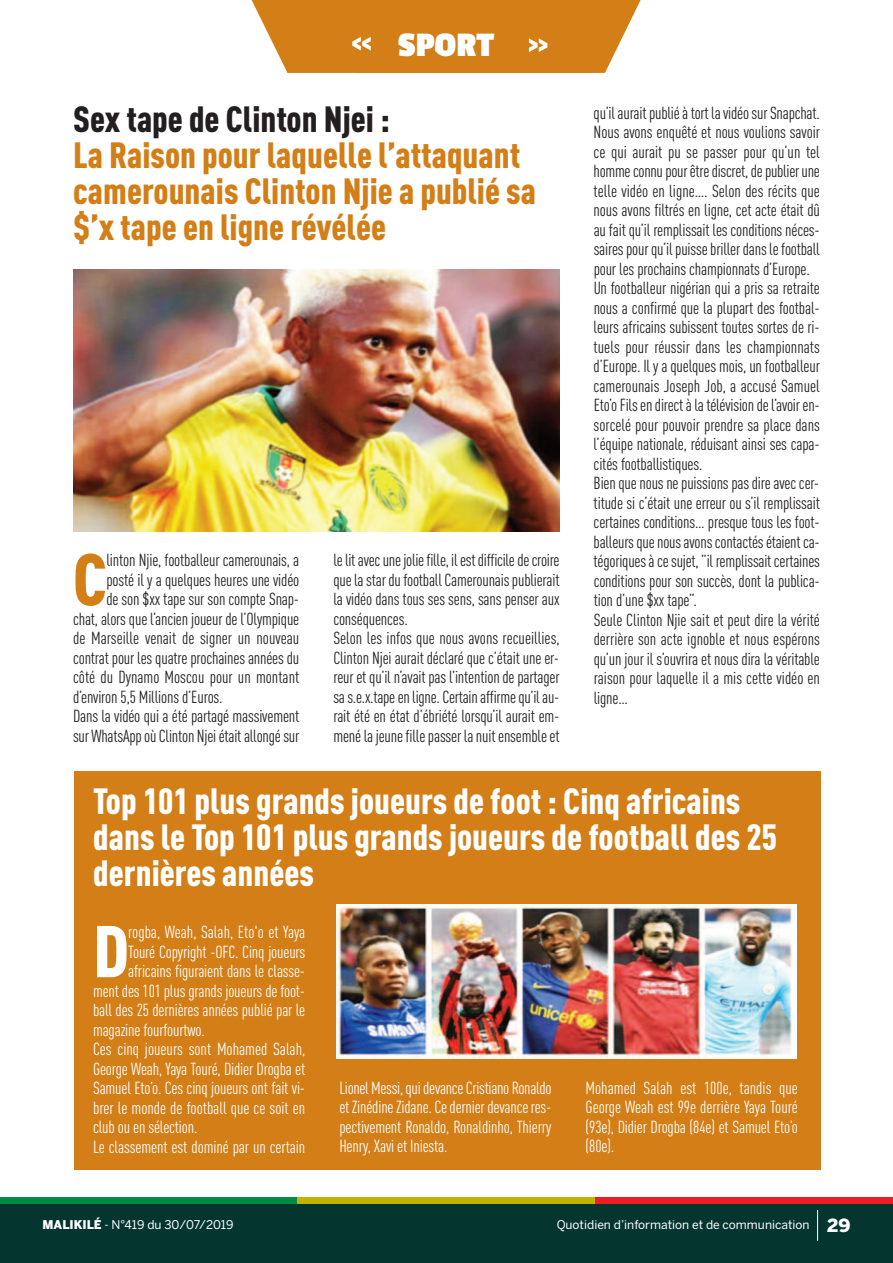
<style>
.page{position:relative;width:893px;height:1263px;background:#fff}
.page>*{position:absolute;margin:0;border:0;box-sizing:border-box;transform-origin:0 0}
.t1{font:900 condensed 72px "DIN Pro";color:#d37e17}
.t2{font:900 condensed 72px "DIN Pro";color:#fff}
.t3{font:900 condensed 36px/36px "DIN Pro";color:#fff}
.t4{font:900 condensed 36px/36px "DIN Pro";color:#d37e17}
.t5{font:900 condensed 36px "DIN Pro";color:#231f20}
.t6{font:700 36px "Passion One";color:#fff}
.t7{font:condensed 17.25px/19.5px "DIN Pro";letter-spacing:-.01em;color:#231f20}
.t8{font:condensed 17.25px/19.5px "DIN Pro";letter-spacing:-.01em;color:#fff;text-align:justify}
.t9{font:12px "Benton Sans";color:#fff}
.s1{font-weight:900}
.s2{font-weight:900;font-size:18px}
</style>
<div class="page">
<div style="left:0;top:1203px;width:893px;height:60px;background:#05352f"></div>
<div style="left:0;top:1197px;width:298px;height:6px;background:#008b43"></div>
<div style="left:298px;top:1197px;width:297px;height:6px;background:#c0b301"></div>
<div style="left:595px;top:1197px;width:297px;height:6px;background:#ee1d23"></div>
<hr style="left:817px;top:1210px;width:1px;height:31px;background:#fff">
<svg style="left:252px;top:0;width:389px;height:73px;background:#d78b2e"></svg>
<img style="left:73px;top:270px;width:487px;height:261px">
<div style="left:74px;top:771px;width:747px;height:398px;background:#d37e17"></div>
<img style="left:337px;top:904px;width:459px;height:154px">
<h2 class="t6" style="left:398px;top:26px;width:97px">SPORT</h2>
<h2 class="t5" style="left:73px;top:106px;width:318px">Sex tape de Clinton Njei :</h2>
<h2 class="t4" style="left:73px;top:140px;width:464px">La Raison pour laquelle l’attaquant camerounais Clinton Njie a publié sa $’x tape en ligne révélée</h2>
<h1 class="t1" style="left:73px;top:554px;width:36px">C</h1>
<p class="t7" style="left:106px;top:552px;width:194px">linton Njie, footballeur camerounais, a</p>
<p class="t7" style="left:106px;top:572px;width:194px">posté il y a quelques heures une vidéo</p>
<p class="t7" style="left:106px;top:591px;width:194px">de son $xx tape sur son compte Snap-</p>
<p class="t7" style="left:73px;top:611px;width:228px">chat, alors que l’ancien joueur de l’Olympique</p>
<p class="t7" style="left:73px;top:630px;width:228px">de Marseille venait de signer un nouveau</p>
<p class="t7" style="left:73px;top:650px;width:228px">contrat pour les quatre prochaines années du</p>
<p class="t7" style="left:73px;top:669px;width:228px">côté du Dynamo Moscou pour un montant</p>
<p class="t7" style="left:73px;top:689px;width:151px">d’environ 5,5 Millions d’Euros.</p>
<p class="t7" style="left:73px;top:708px;width:228px">Dans la vidéo qui a été partagé massivement</p>
<p class="t7" style="left:73px;top:728px;width:228px">surWhatsAppoùClinton Njeiétaitallongésur</p>
<p class="t7" style="left:333px;top:552px;width:228px">lelitavecunejoliefille, ilestdifficiledecroire quelastardufootballCamerounaispublierait la vidéo dans tous ses sens, sans penser aux conséquences.<br>Selon les infos que nous avons recueillies, Clinton Njei aurait déclaré que c’était une er&shy;reur et qu’il n’avait pas l’intention de partager sas.e.x.tapeenligne.Certainaffirmequ’ilau&shy;rait été en état d’ébriété lorsqu’il aurait em&shy;mené la jeune fille passer la nuit ensemble et</p>
<p class="t7" style="left:594px;top:104px;width:228px">qu’ilauraitpubliéàtort lavidéosurSnapchat.<br>Nous avons enquêté et nous voulions savoir ce qui aurait pu se passer pour qu’un tel hommeconnupourêtrediscret,depublierune telle vidéo en ligne…. Selon des récits que nous avons filtrés en ligne, cet acte était dû au fait qu’il remplissait les conditions néces&shy;sairespourqu’ilpuissebrillerdanslefootball pour les prochains championnats d’Europe.<br>Un footballeur nigérian qui a pris sa retraite nous a confirmé que la plupart des footbal&shy;leurs africains subissent toutes sortes de ri&shy;tuels pour réussir dans les championnats d’Europe. Il y a quelques mois, un footballeur camerounais Joseph Job, a accusé Samuel Eto’oFilsendirectàlatélévisiondel’avoiren&shy;sorcelé pour pouvoir prendre sa place dans l’équipe nationale, réduisant ainsi ses capa&shy;cités footballistiques.<br>Bien que nous ne puissions pas dire avec cer&shy;titude si c’était une erreur ou s’il remplissait certaines conditions… presque tous les foot&shy;balleursquenousavonscontactésétaientca&shy;tégoriquesàcesujet,”il remplissaitcertaines conditions pour son succès, dont la publica&shy;tion d’une $xx tape”.<br>Seule Clinton Njie sait et peut dire la vérité derrière son acte ignoble et nous espérons qu’un jour il s’ouvrira et nous dira la véritable raison pour laquelle il a mis cette vidéo en ligne…</p>
<h2 class="t3" style="left:93px;top:786px;width:685px">Top 101 plus grands joueurs de foot : Cinq africains dans le Top 101 plus grands joueurs de football des 25 dernières années</h2>
<h1 class="t2" style="left:93px;top:926px;width:37px">D</h1>
<p class="t8" style="left:128px;top:924px;width:179px">rogba, Weah, Salah, Eto'o et Yaya</p>
<p class="t8" style="left:128px;top:943px;width:179px">Touré Copyright -OFC. Cinq joueurs</p>
<p class="t8" style="left:128px;top:963px;width:179px">africains figuraient dans le classe-</p>
<p class="t8" style="left:93px;top:982px;width:214px">ment des 101 plus grands joueurs de foot-</p>
<p class="t8" style="left:93px;top:1002px;width:214px">ball des 25 dernières années publié par le</p>
<p class="t8" style="left:93px;top:1021px;width:113px">magazine fourfourtwo.</p>
<p class="t8" style="left:93px;top:1041px;width:214px">Ces cinq joueurs sont Mohamed Salah,</p>
<p class="t8" style="left:93px;top:1060px;width:214px">George Weah, Yaya Touré, Didier Drogba et</p>
<p class="t8" style="left:93px;top:1080px;width:214px">Samuel Eto’o. Ces cinq joueurs ont fait vi-</p>
<p class="t8" style="left:93px;top:1099px;width:214px">brer le monde de football que ce soit en</p>
<p class="t8" style="left:93px;top:1119px;width:106px">club ou en sélection.</p>
<p class="t8" style="left:93px;top:1138px;width:214px">Le classement est dominé par un certain</p>
<p class="t8" style="left:339px;top:1080px;width:214px">LionelMessi,quidevanceCristiano Ronaldo etZinédineZidane.Cedernierdevanceres&shy;pectivement Ronaldo, Ronaldinho, Thierry Henry, Xavi et Iniesta.</p>
<p class="t8" style="left:586px;top:1080px;width:214px">Mohamed Salah est 100e, tandis que George Weah est 99e derrière Yaya Touré (93e), Didier Drogba (84e) et Samuel Eto’o (80e).</p>
<p class="t9" style="left:43px;top:1218px;width:193px"><span class="s1">MALIKILÉ</span> - N°419 du 30/07/2019</p>
<p class="t9" style="left:557px;top:1218px;width:295px">Quotidien d’information et de communication <span class="s2">29</span></p>
</div>
